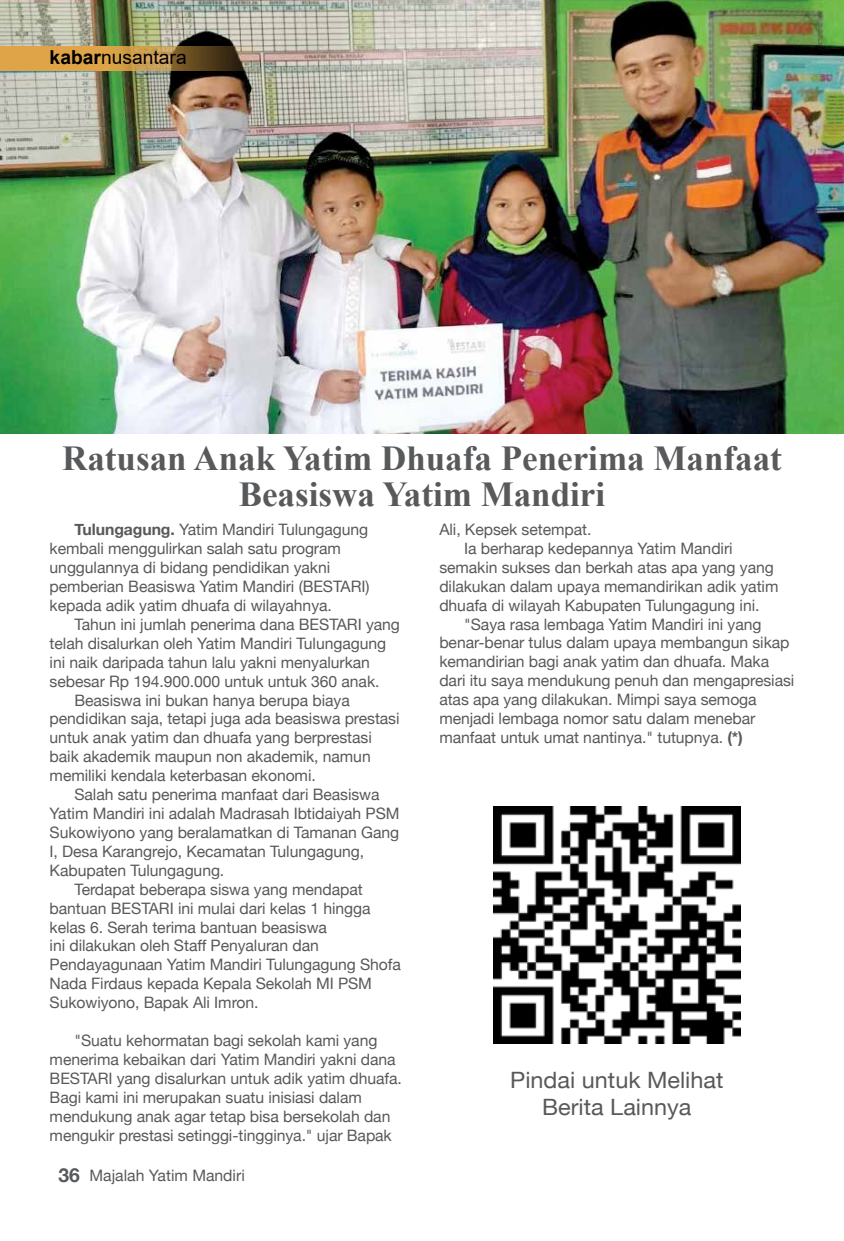
<style>
.page{position:relative;width:844px;height:1241px;background:#fff}
.page>*{position:absolute;margin:0;border:0;box-sizing:border-box;transform-origin:0 0}
.t1{font:700 35px/35px "Times New Roman";color:#58595b;text-align:center}
.t2{font:22.57px/26.9px "Helvetica Neue";color:#58595b;text-align:center;scale:1.04 1}
.t3{font:19.25px "Arial";color:#000}
.t4{font:15.75px/18.9px "Helvetica Neue";letter-spacing:-.005em;color:#58595b}
.s1{font-weight:700}
.s2{font-weight:700;font-size:19.25px}
</style>
<div class="page">
<img style="left:0;top:0;width:843px;height:433px">
<svg style="left:0;top:46px;width:265px;height:25px;background:#b38945"></svg>
<img style="left:493px;top:806px;width:247px;height:237px">
<p class="t3" style="left:50px;top:44px;width:138px"><span class="s1">kabar</span>nusantara</p>
<h1 class="t1" style="left:62px;top:440px;width:721px">Ratusan Anak Yatim Dhuafa Penerima Manfaat<br>Beasiswa Yatim Mandiri</h1>
<p class="t4" style="left:50px;top:520px;width:321px;text-indent:25px"><span class="s1">Tulungagung.</span> Yatim Mandiri Tulungagung kembali menggulirkan salah satu program unggulannya di bidang pendidikan yakni pemberian Beasiswa Yatim Mandiri (BESTARI) kepada adik yatim dhuafa di wilayahnya.</p>
<p class="t4" style="left:74px;top:614px;width:327px">Tahun ini jumlah penerima dana BESTARI yang</p>
<p class="t4" style="left:50px;top:633px;width:338px">telah disalurkan oleh Yatim Mandiri Tulungagung</p>
<p class="t4" style="left:50px;top:652px;width:322px">ini naik daripada tahun lalu yakni menyalurkan</p>
<p class="t4" style="left:50px;top:671px;width:331px">sebesar Rp 194.900.000 untuk untuk 360 anak.</p>
<p class="t4" style="left:74px;top:690px;width:277px">Beasiswa ini bukan hanya berupa biaya</p>
<p class="t4" style="left:50px;top:709px;width:351px">pendidikan saja, tetapi juga ada beasiswa prestasi</p>
<p class="t4" style="left:50px;top:728px;width:323px">untuk anak yatim dan dhuafa yang berprestasi</p>
<p class="t4" style="left:50px;top:747px;width:322px">baik akademik maupun non akademik, namun</p>
<p class="t4" style="left:50px;top:765px;width:267px">memiliki kendala keterbasan ekonomi.</p>
<p class="t4" style="left:74px;top:784px;width:306px">Salah satu penerima manfaat dari Beasiswa</p>
<p class="t4" style="left:50px;top:803px;width:351px">Yatim Mandiri ini adalah Madrasah Ibtidaiyah PSM</p>
<p class="t4" style="left:50px;top:822px;width:351px">Sukowiyono yang beralamatkan di Tamanan Gang</p>
<p class="t4" style="left:50px;top:841px;width:316px">I, Desa Karangrejo, Kecamatan Tulungagung,</p>
<p class="t4" style="left:50px;top:860px;width:176px">Kabupaten Tulungagung.</p>
<p class="t4" style="left:74px;top:879px;width:290px">Terdapat beberapa siswa yang mendapat</p>
<p class="t4" style="left:50px;top:898px;width:322px">bantuan BESTARI ini mulai dari kelas 1 hingga</p>
<p class="t4" style="left:50px;top:917px;width:279px">kelas 6. Serah terima bantuan beasiswa</p>
<p class="t4" style="left:50px;top:936px;width:271px">ini dilakukan oleh Staff Penyaluran dan</p>
<p class="t4" style="left:50px;top:954px;width:353px">Pendayagunaan Yatim Mandiri Tulungagung Shofa</p>
<p class="t4" style="left:50px;top:973px;width:324px">Nada Firdaus kepada Kepala Sekolah MI PSM</p>
<p class="t4" style="left:50px;top:992px;width:210px">Sukowiyono, Bapak Ali Imron.</p>
<p class="t4" style="left:50px;top:1030px;width:353px;text-indent:25px">"Suatu kehormatan bagi sekolah kami yang menerima kebaikan dari Yatim Mandiri yakni dana BESTARI yang disalurkan untuk adik yatim dhuafa.<br>Bagi kami ini merupakan suatu inisiasi dalam mendukung anak agar tetap bisa bersekolah dan mengukir prestasi setinggi-tingginya." ujar Bapak</p>
<p class="t4" style="left:439px;top:519px;width:153px">Ali, Kepsek setempat.</p>
<p class="t4" style="left:464px;top:538px;width:270px">Ia berharap kedepannya Yatim Mandiri</p>
<p class="t4" style="left:439px;top:557px;width:336px">semakin sukses dan berkah atas apa yang yang</p>
<p class="t4" style="left:439px;top:576px;width:340px">dilakukan dalam upaya memandirikan adik yatim</p>
<p class="t4" style="left:439px;top:595px;width:321px">dhuafa di wilayah Kabupaten Tulungagung ini.</p>
<p class="t4" style="left:464px;top:614px;width:299px">"Saya rasa lembaga Yatim Mandiri ini yang</p>
<p class="t4" style="left:439px;top:633px;width:351px">benar-benar tulus dalam upaya membangun sikap</p>
<p class="t4" style="left:439px;top:652px;width:331px">kemandirian bagi anak yatim dan dhuafa. Maka</p>
<p class="t4" style="left:439px;top:671px;width:356px">dari itu saya mendukung penuh dan mengapresiasi</p>
<p class="t4" style="left:439px;top:689px;width:319px">atas apa yang dilakukan. Mimpi saya semoga</p>
<p class="t4" style="left:439px;top:708px;width:317px">menjadi lembaga nomor satu dalam menebar</p>
<p class="t4" style="left:439px;top:727px;width:305px">manfaat untuk umat nantinya." tutupnya. <span class="s1">(*)</span></p>
<h2 class="t2" style="left:510px;top:1065px;width:206px">Pindai untuk Melihat<br>Berita Lainnya</h2>
<p class="t4" style="left:58px;top:1165px;width:188px"><span class="s2">36</span> Majalah Yatim Mandiri</p>
</div>
